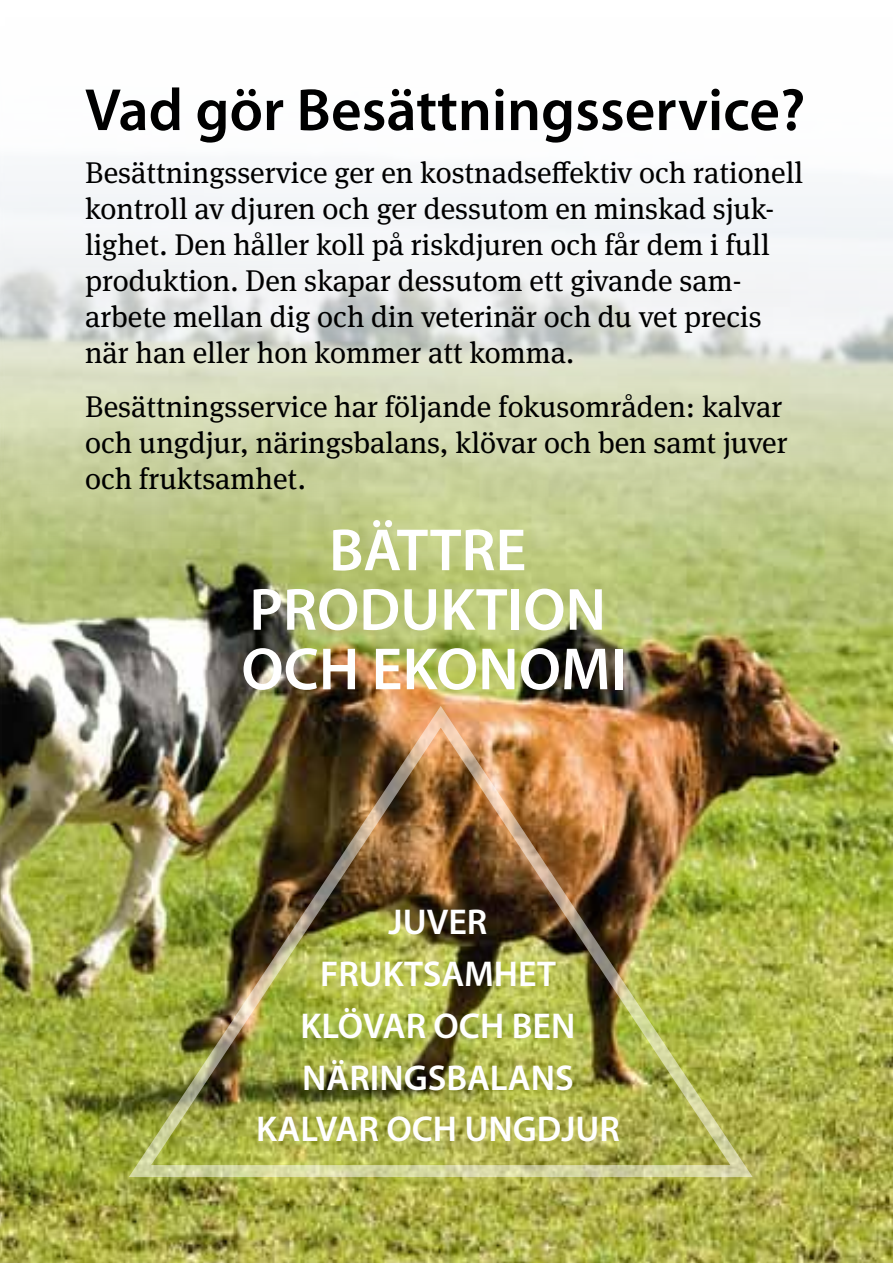
<style>
.page{position:relative;width:893px;height:1263px;background:#fff}
.page>*{position:absolute;margin:0;border:0;box-sizing:border-box;transform-origin:0 0}
.t1{font:600 60px/59.4px "Myriad Pro";color:#fff;text-align:center}
.t2{font:600 60px "Myriad Pro";color:#000}
.t3{font:600 36px/51.6px "Myriad Pro";color:#fff;text-align:center}
.t4{font:30px/36px "Meta Serif OT";color:#000}
</style>
<div class="page">
<img style="left:0;top:173px;width:893px;height:1090px">
<img style="left:126px;top:703px;width:630px;height:477px">
<h1 class="t2" style="left:85px;top:72px;width:722px">Vad gör Besättningsservice?</h1>
<p class="t4" style="left:85px;top:155px;width:720px">Besättningsservice ger en kostnadseffektiv och rationell kontroll av djuren och ger dessutom en minskad sjuk&shy;lighet. Den håller koll på riskdjuren och får dem i full produktion. Den skapar dessutom ett givande sam&shy;arbete mellan dig och din veterinär och du vet precis när han eller hon kommer att komma.</p>
<p class="t4" style="left:85px;top:389px;width:704px">Besättningsservice har följande fokusområden: kalvar och ungdjur, näringsbalans, klövar och ben samt juver och fruktsamhet.</p>
<h1 class="t1" style="left:241px;top:519px;width:387px">BÄTTRE<br>PRODUKTION<br>OCH EKONOMI</h1>
<p class="t3" style="left:256px;top:896px;width:365px">JUVER<br>FRUKTSAMHET<br>KLÖVAR OCH BEN<br>NÄRINGSBALANS<br>KALVAR OCH UNGDJUR</p>
</div>
